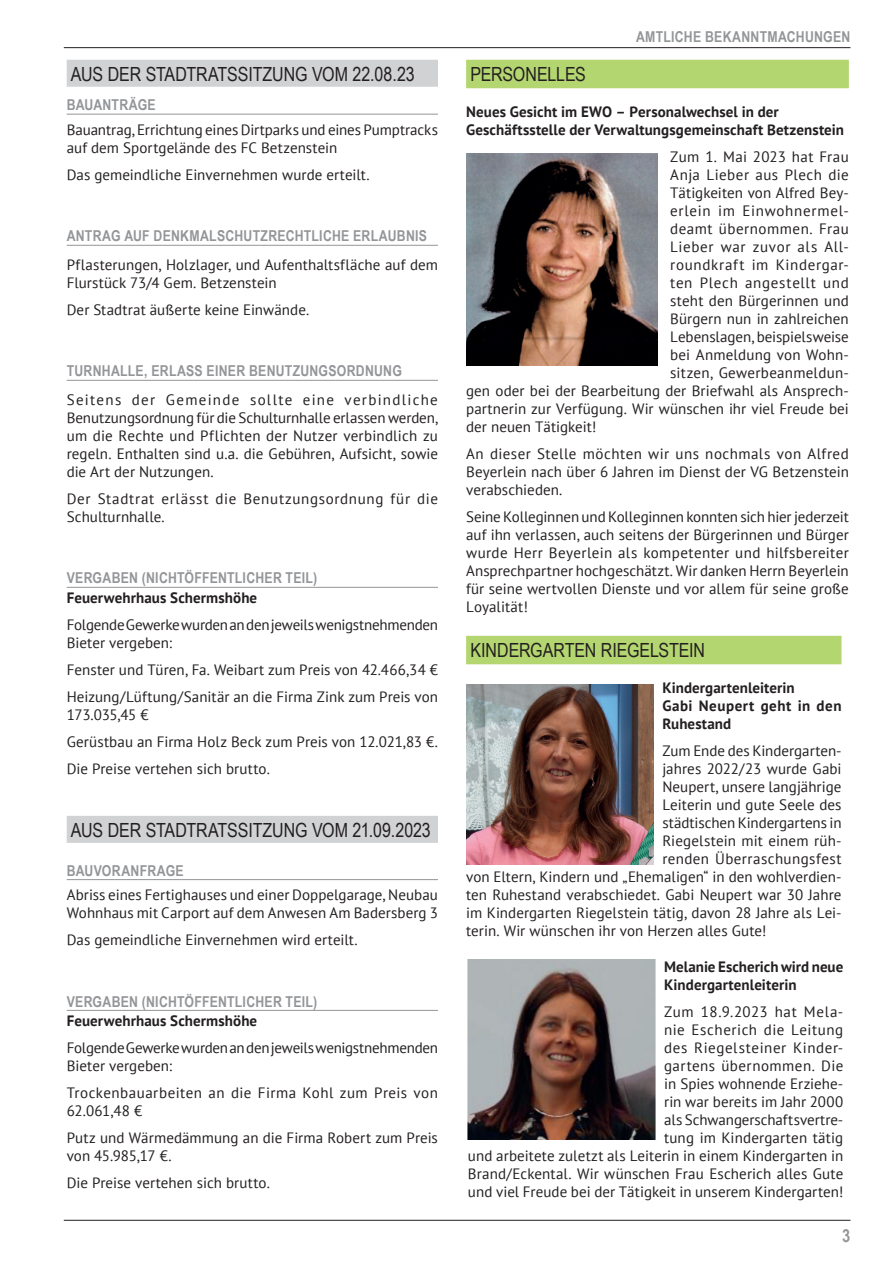
<style>
.page{position:relative;width:893px;height:1263px;background:#fff}
.page>*{position:absolute;margin:0;border:0;box-sizing:border-box;transform-origin:0 0}
.t1{font:19.5px "Arial Narrow";letter-spacing:-.005em;color:#231f20}
.t2{font:700 18px "Arial Narrow";color:#939598}
.t3{font:15px/18px "PT Sans";letter-spacing:.005em;color:#231f20}
.t4{font:700 15px/18px "PT Sans";letter-spacing:.005em;color:#231f20}
.t5{font:700 15px "Arial Narrow";letter-spacing:.02em;color:#939598}
.t6{font:15px/18px "PT Sans";letter-spacing:-.02em;color:#231f20}
.t7{font:15px/18px "PT Sans";letter-spacing:.045em;color:#231f20}
.t8{font:15px/18px "PT Sans";letter-spacing:.03em;color:#231f20}
.t9{font:15px "PT Sans";letter-spacing:.05em;color:#231f20}
.t10{font:15px "PT Sans";letter-spacing:.035em;color:#231f20}
.t11{font:15px "PT Sans";letter-spacing:.025em;color:#231f20}
</style>
<div class="page">
<hr style="left:64px;top:47px;width:786px;height:1px;background:#231f20">
<hr style="left:64px;top:1220px;width:786px;height:1px;background:#231f20">
<div style="left:67px;top:60px;width:371px;height:27px;background:#d1d2d4"></div>
<hr style="left:67px;top:114px;width:371px;height:1px;background:#939598">
<hr style="left:67px;top:245px;width:371px;height:1px;background:#939598">
<hr style="left:67px;top:380px;width:371px;height:1px;background:#939598">
<hr style="left:67px;top:587px;width:371px;height:1px;background:#939598">
<div style="left:67px;top:816px;width:371px;height:27px;background:#d1d2d4"></div>
<hr style="left:67px;top:879px;width:371px;height:1px;background:#939598">
<hr style="left:67px;top:1010px;width:371px;height:1px;background:#939598">
<div style="left:466px;top:60px;width:383px;height:28px;background:#b4d670"></div>
<img style="left:466px;top:153px;width:191px;height:213px">
<div style="left:466px;top:636px;width:375px;height:28px;background:#b4d670"></div>
<img style="left:466px;top:684px;width:188px;height:180px">
<img style="left:468px;top:959px;width:188px;height:180px">
<h1 class="t1" style="left:71px;top:60px;width:345px">AUS DER STADTRATSSITZUNG VOM 22.08.23</h1>
<p class="t5" style="left:67px;top:94px;width:91px">BAUANTRÄGE</p>
<p class="t3" style="left:67px;top:120px;width:373px">Bauantrag, Errichtung eines Dirtparks und eines Pumptracks auf dem Sportgelände des FC Betzenstein</p>
<p class="t3" style="left:67px;top:165px;width:304px">Das gemeindliche Einvernehmen wurde erteilt.</p>
<p class="t5" style="left:67px;top:225px;width:362px">ANTRAG AUF DENKMALSCHUTZRECHTLICHE ERLAUBNIS</p>
<p class="t3" style="left:67px;top:255px;width:373px">Pflasterungen, Holzlager, und Aufenthaltsfläche auf dem<br>Flurstück 73/4 Gem. Betzenstein</p>
<p class="t3" style="left:67px;top:300px;width:244px">Der Stadtrat äußerte keine Einwände.</p>
<p class="t5" style="left:67px;top:360px;width:337px">TURNHALLE, ERLASS EINER BENUTZUNGSORDNUNG</p>
<p class="t3" style="left:67px;top:390px;width:373px;text-align:justify">Seitens der Gemeinde sollte eine verbindliche Benutzungsordnung für die Schulturnhalle erlassen werden, um die Rechte und Pflichten der Nutzer verbindlich zu regeln. Enthalten sind u.a. die Gebühren, Aufsicht, sowie die Art der Nutzungen.</p>
<p class="t7" style="left:67px;top:489px;width:373px">Der Stadtrat erlässt die Benutzungsordnung für die<br>Schulturnhalle.</p>
<p class="t5" style="left:67px;top:567px;width:252px">VERGABEN (NICHTÖFFENTLICHER TEIL)</p>
<p class="t4" style="left:67px;top:588px;width:192px">Feuerwehrhaus Schermshöhe</p>
<p class="t6" style="left:67px;top:615px;width:373px">Folgende Gewerke wurden an den jeweils wenigstnehmenden<br>Bieter vergeben:</p>
<p class="t3" style="left:67px;top:656px;width:373px;line-height:27px">Fenster und Türen, Fa. Weibart zum Preis von 42.466,34 €<br>Heizung/Lüftung/Sanitär an die Firma Zink zum Preis von</p>
<p class="t3" style="left:67px;top:701px;width:373px;line-height:27px">173.035,45 €<br>Gerüstbau an Firma Holz Beck zum Preis von 12.021,83 €.<br>Die Preise vertehen sich brutto.</p>
<h1 class="t1" style="left:71px;top:816px;width:361px">AUS DER STADTRATSSITZUNG VOM 21.09.2023</h1>
<p class="t5" style="left:67px;top:859px;width:119px">BAUVORANFRAGE</p>
<p class="t3" style="left:67px;top:885px;width:373px">Abriss eines Fertighauses und einer Doppelgarage, Neubau<br>Wohnhaus mit Carport auf dem Anwesen Am Badersberg 3</p>
<p class="t3" style="left:67px;top:930px;width:292px">Das gemeindliche Einvernehmen wird erteilt.</p>
<p class="t5" style="left:67px;top:990px;width:252px">VERGABEN (NICHTÖFFENTLICHER TEIL)</p>
<p class="t4" style="left:67px;top:1011px;width:192px">Feuerwehrhaus Schermshöhe</p>
<p class="t6" style="left:67px;top:1038px;width:373px">Folgende Gewerke wurden an den jeweils wenigstnehmenden<br>Bieter vergeben:</p>
<p class="t8" style="left:67px;top:1083px;width:373px">Trockenbauarbeiten an die Firma Kohl zum Preis von<br>62.061,48 €</p>
<p class="t3" style="left:67px;top:1128px;width:373px">Putz und Wärmedämmung an die Firma Robert zum Preis von 45.985,17 €.</p>
<p class="t3" style="left:67px;top:1173px;width:205px">Die Preise vertehen sich brutto.</p>
<p class="t5" style="left:636px;top:25px;width:216px">AMTLICHE BEKANNTMACHUNGEN</p>
<h1 class="t1" style="left:470px;top:60px;width:117px">PERSONELLES</h1>
<p class="t4" style="left:466px;top:102px;width:379px">Neues Gesicht im EWO – Personalwechsel in der<br>Geschäftsstelle der Verwaltungsgemeinschaft Betzenstein</p>
<p class="t11" style="left:670px;top:147px;width:180px">Zum 1. Mai 2023 hat Frau</p>
<p class="t8" style="left:670px;top:165px;width:180px">Anja Lieber aus Plech die</p>
<p class="t3" style="left:670px;top:183px;width:180px">Tätigkeiten von Alfred Bey-</p>
<p class="t9" style="left:670px;top:201px;width:180px">erlein im Einwohnermel-</p>
<p class="t10" style="left:670px;top:219px;width:180px">deamt übernommen. Frau</p>
<p class="t7" style="left:670px;top:237px;width:180px">Lieber war zuvor als All-</p>
<p class="t7" style="left:670px;top:255px;width:180px">roundkraft im Kindergar-</p>
<p class="t7" style="left:670px;top:273px;width:180px">ten Plech angestellt und</p>
<p class="t3" style="left:670px;top:291px;width:180px">steht den Bürgerinnen und</p>
<p class="t3" style="left:670px;top:309px;width:180px">Bürgern nun in zahlreichen</p>
<p class="t3" style="left:670px;top:327px;width:180px">Lebenslagen, beispielsweise</p>
<p class="t3" style="left:670px;top:345px;width:180px">bei Anmeldung von Wohn-</p>
<p class="t3" style="left:670px;top:363px;width:180px">sitzen, Gewerbeanmeldun-</p>
<p class="t3" style="left:466px;top:381px;width:384px">gen oder bei der Bearbeitung der Briefwahl als Ansprech-</p>
<p class="t3" style="left:466px;top:399px;width:384px">partnerin zur Verfügung. Wir wünschen ihr viel Freude bei</p>
<p class="t3" style="left:466px;top:417px;width:132px">der neuen Tätigkeit!</p>
<p class="t3" style="left:466px;top:444px;width:384px;text-align:justify">An dieser Stelle möchten wir uns nochmals von Alfred Beyerlein nach über 6 Jahren im Dienst der VG Betzenstein verabschieden.</p>
<p class="t3" style="left:466px;top:507px;width:384px;text-align:justify">Seine Kolleginnen und Kolleginnen konnten sich hier jederzeit auf ihn verlassen, auch seitens der Bürgerinnen und Bürger wurde Herr Beyerlein als kompetenter und hilfsbereiter Ansprechpartner hochgeschätzt. Wir danken Herrn Beyerlein für seine wertvollen Dienste und vor allem für seine große Loyalität!</p>
<h1 class="t1" style="left:470px;top:636px;width:236px">KINDERGARTEN RIEGELSTEIN</h1>
<p class="t4" style="left:662px;top:678px;width:181px">Kindergartenleiterin<br>Gabi Neupert geht in den<br>Ruhestand</p>
<p class="t3" style="left:662px;top:741px;width:181px">Zum Ende des Kindergarten-</p>
<p class="t3" style="left:662px;top:759px;width:181px">jahres 2022/23 wurde Gabi</p>
<p class="t3" style="left:662px;top:777px;width:181px">Neupert, unsere langjährige</p>
<p class="t3" style="left:662px;top:795px;width:181px">Leiterin und gute Seele des</p>
<p class="t3" style="left:662px;top:813px;width:181px">städtischen Kindergartens in</p>
<p class="t3" style="left:662px;top:831px;width:181px">Riegelstein mit einem rüh-</p>
<p class="t8" style="left:662px;top:849px;width:181px">renden Überraschungsfest</p>
<p class="t3" style="left:466px;top:867px;width:377px">von Eltern, Kindern und „Ehemaligen“ in den wohlverdien-</p>
<p class="t3" style="left:466px;top:885px;width:377px">ten Ruhestand verabschiedet. Gabi Neupert war 30 Jahre</p>
<p class="t3" style="left:466px;top:903px;width:377px">im Kindergarten Riegelstein tätig, davon 28 Jahre als Lei-</p>
<p class="t3" style="left:466px;top:921px;width:302px">terin. Wir wünschen ihr von Herzen alles Gute!</p>
<p class="t4" style="left:664px;top:957px;width:181px">Melanie Escherich wird neue<br>Kindergartenleiterin</p>
<p class="t3" style="left:468px;top:1002px;width:377px;text-align:right">Zum 18.9.2023 hat Mela-<br>nie Escherich die Leitung<br>des Riegelsteiner Kinder-<br>gartens übernommen. Die<br>in Spies wohnende Erziehe-<br>rin war bereits im Jahr 2000<br>als Schwangerschaftsvertre-<br>tung im Kindergarten tätig<br>und arbeitete zuletzt als Leiterin in einem Kindergarten in Brand/Eckental. Wir wünschen Frau Escherich alles Gute und viel Freude bei der Tätigkeit in unserem Kindergarten!</p>
<p class="t2" style="left:842px;top:1222px;width:10px">3</p>
</div>
